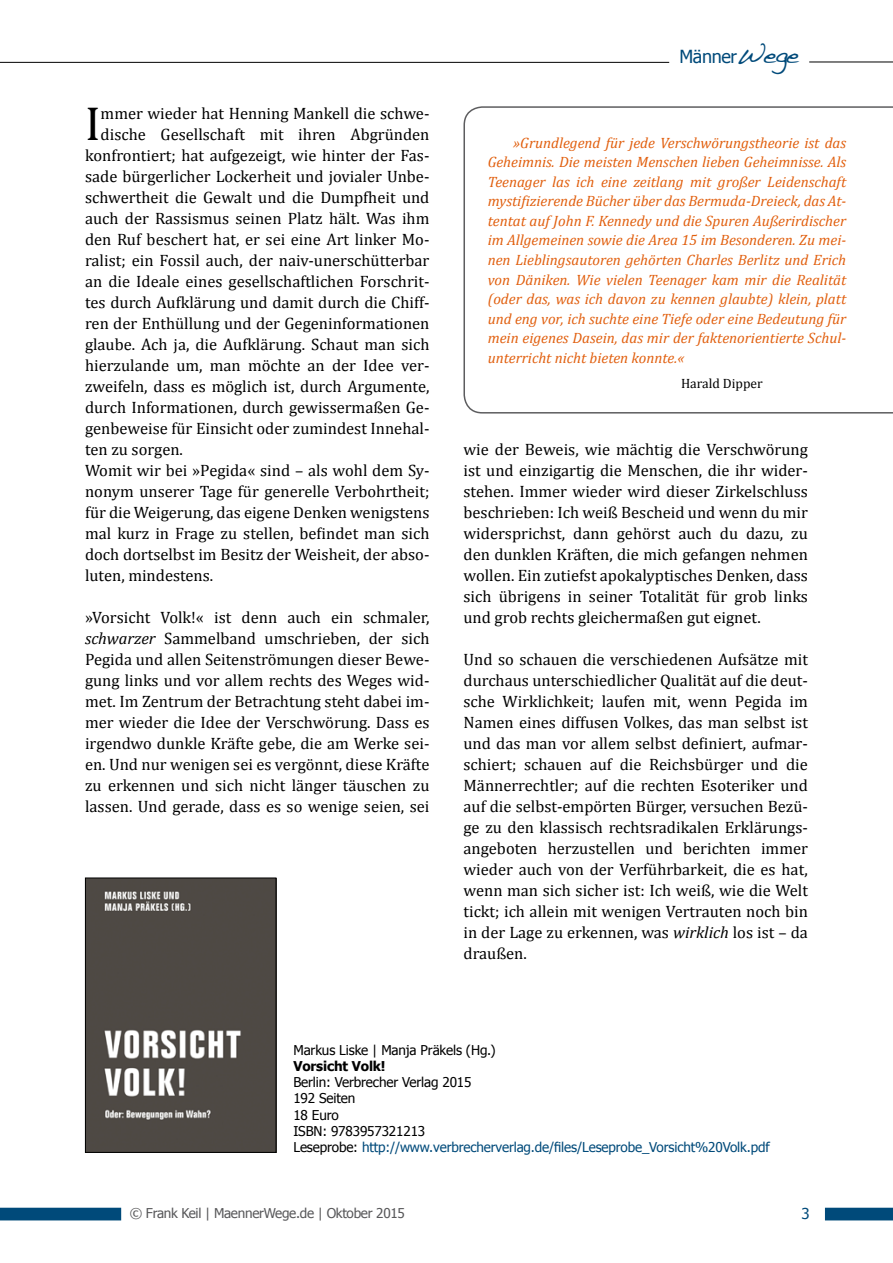
<style>
.page{position:relative;width:893px;height:1263px;background:#fff}
.page>*{position:absolute;margin:0;border:0;box-sizing:border-box;transform-origin:0 0}
.Lauftext_Cambria{font:48px "Cambria";color:#000}
.t1{font:18px "Tahoma";letter-spacing:-.02em;color:#004a7a}
.Lauftext_Cambria-2{font:16.5px/21px "Cambria";color:#000;text-align:justify}
.Lauftext_Cambria-3{font:italic 15px/19.5px "Cambria";color:#e15f0e;text-align:justify}
.t2{font:15px "Tahoma";color:#004a7a}
.t3{font:13.5px "Tahoma";letter-spacing:-.01em;color:#000}
.t4{font:13.5px "Tahoma";letter-spacing:-.01em;color:#004a7a}
.t5{font:13.5px "Tahoma";letter-spacing:-.02em;color:#58585a}
.t6{font:700 13.5px "Tahoma";letter-spacing:-.01em;color:#000}
.Lauftext_Cambria-4{font:13.5px "Cambria";color:#000}
.s1{font-style:italic}
.s2{font-family:"Handwriting Dakota";font-size:27px}
.s3{color:#000}
</style>
<div class="page">
<svg style="left:0;top:1208px;width:121px;height:12px"></svg>
<svg style="left:825px;top:1208px;width:68px;height:12px"></svg>
<hr style="left:809px;top:62px;width:84px;height:1px;background:#000">
<hr style="left:0;top:62px;width:669px;height:1px;background:#000">
<img style="left:87px;top:880px;width:187px;height:271px">
<div style="left:85px;top:878px;width:191px;height:275px;border:1px solid #000"></div>
<svg style="left:463px;top:106px;width:430px;height:308px"></svg>
<p class="Lauftext_Cambria" style="left:85px;top:95px;width:17px">I</p>
<p class="Lauftext_Cambria-2" style="left:101px;top:103px;width:330px">mmer wieder hat Henning Mankell die schwe-</p>
<p class="Lauftext_Cambria-2" style="left:101px;top:124px;width:330px">dische Gesellschaft mit ihren Abgründen</p>
<p class="Lauftext_Cambria-2" style="left:85px;top:145px;width:346px">konfrontiert; hat aufgezeigt, wie hinter der Fas-</p>
<p class="Lauftext_Cambria-2" style="left:85px;top:166px;width:346px">sade bürgerlicher Lockerheit und jovialer Unbe-</p>
<p class="Lauftext_Cambria-2" style="left:85px;top:187px;width:346px">schwertheit die Gewalt und die Dumpfheit und</p>
<p class="Lauftext_Cambria-2" style="left:85px;top:208px;width:346px">auch der Rassismus seinen Platz hält. Was ihm</p>
<p class="Lauftext_Cambria-2" style="left:85px;top:229px;width:346px">den Ruf beschert hat, er sei eine Art linker Mo-</p>
<p class="Lauftext_Cambria-2" style="left:85px;top:250px;width:346px">ralist; ein Fossil auch, der naiv-unerschütterbar</p>
<p class="Lauftext_Cambria-2" style="left:85px;top:271px;width:346px">an die Ideale eines gesellschaftlichen Forschrit-</p>
<p class="Lauftext_Cambria-2" style="left:85px;top:292px;width:346px">tes durch Aufklärung und damit durch die Chiff-</p>
<p class="Lauftext_Cambria-2" style="left:85px;top:313px;width:346px">ren der Enthüllung und der Gegeninformationen</p>
<p class="Lauftext_Cambria-2" style="left:85px;top:334px;width:346px">glaube. Ach ja, die Aufklärung. Schaut man sich</p>
<p class="Lauftext_Cambria-2" style="left:85px;top:355px;width:346px">hierzulande um, man möchte an der Idee ver-</p>
<p class="Lauftext_Cambria-2" style="left:85px;top:376px;width:346px">zweifeln, dass es möglich ist, durch Argumente,</p>
<p class="Lauftext_Cambria-2" style="left:85px;top:397px;width:346px">durch Informationen, durch gewissermaßen Ge-</p>
<p class="Lauftext_Cambria-2" style="left:85px;top:418px;width:346px">genbeweise für Einsicht oder zumindest Innehal-</p>
<p class="Lauftext_Cambria-2" style="left:85px;top:439px;width:99px">ten zu sorgen.</p>
<p class="Lauftext_Cambria-2" style="left:85px;top:460px;width:346px">Womit wir bei »Pegida« sind – als wohl dem Sy&shy;nonym unserer Tage für generelle Verbohrtheit; für die Weigerung, das eigene Denken wenigstens mal kurz in Frage zu stellen, befindet man sich doch dortselbst im Besitz der Weisheit, der abso&shy;luten, mindestens.</p>
<p class="Lauftext_Cambria-2" style="left:85px;top:607px;width:346px">»Vorsicht Volk!« ist denn auch ein schmaler, <span class="s1">schwarzer</span> Sammelband umschrieben, der sich Pegida und allen Seitenströmungen dieser Bewe&shy;gung links und vor allem rechts des Weges wid&shy;met. Im Zentrum der Betrachtung steht dabei im&shy;mer wieder die Idee der Verschwörung. Dass es irgendwo dunkle Kräfte gebe, die am Werke sei&shy;en. Und nur wenigen sei es vergönnt, diese Kräfte zu erkennen und sich nicht länger täuschen zu lassen. Und gerade, dass es so wenige seien, sei</p>
<p class="t1" style="left:679px;top:45px;width:121px">Männer<span class="s2">Wege</span></p>
<p class="Lauftext_Cambria-3" style="left:488px;top:133px;width:360px;text-indent:26px">»Grundlegend für jede Verschwörungstheorie ist das Geheimnis. Die meisten Menschen lieben Geheimnisse. Als Teenager las ich eine zeitlang mit großer Leidenschaft mystifizierende Bücher über das Bermuda-Dreieck, das At&shy;tentat auf John F. Kennedy und die Spuren Außerirdischer im Allgemeinen sowie die Area 15 im Besonderen. Zu mei&shy;nen Lieblingsautoren gehörten Charles Berlitz und Erich von Däniken. Wie vielen Teenager kam mir die Realität (oder das, was ich davon zu kennen glaubte) klein, platt und eng vor, ich suchte eine Tiefe oder eine Bedeutung für mein eigenes Dasein, das mir der faktenorientierte Schul&shy;unterricht nicht bieten konnte.«</p>
<p class="Lauftext_Cambria-4" style="left:681px;top:375px;width:83px">Harald Dipper</p>
<p class="Lauftext_Cambria-2" style="left:463px;top:439px;width:346px">wie der Beweis, wie mächtig die Verschwörung ist und einzigartig die Menschen, die ihr wider&shy;stehen. Immer wieder wird dieser Zirkelschluss beschrieben: Ich weiß Bescheid und wenn du mir widersprichst, dann gehörst auch du dazu, zu den dunklen Kräften, die mich gefangen nehmen wollen. Ein zutiefst apokalyptisches Denken, dass sich übrigens in seiner Totalität für grob links und grob rechts gleichermaßen gut eignet.</p>
<p class="Lauftext_Cambria-2" style="left:463px;top:649px;width:346px">Und so schauen die verschiedenen Aufsätze mit durchaus unterschiedlicher Qualität auf die deut&shy;sche Wirklichkeit; laufen mit, wenn Pegida im Namen eines diffusen Volkes, das man selbst ist und das man vor allem selbst definiert, aufmar&shy;schiert; schauen auf die Reichsbürger und die Männerrechtler; auf die rechten Esoteriker und auf die selbst-empörten Bürger, versuchen Bezü&shy;ge zu den klassisch rechtsradikalen Erklärungs&shy;angeboten herzustellen und berichten immer wieder auch von der Verführbarkeit, die es hat, wenn man sich sicher ist: Ich weiß, wie die Welt tickt; ich allein mit wenigen Vertrauten noch bin in der Lage zu erkennen, was <span class="s1">wirklich</span> los ist – da draußen.</p>
<p class="t3" style="left:293px;top:1041px;width:204px">Markus Liske | Manja Präkels (Hg.)</p>
<p class="t6" style="left:293px;top:1057px;width:94px">Vorsicht Volk!</p>
<p class="t3" style="left:293px;top:1074px;width:180px">Berlin: Verbrecher Verlag 2015</p>
<p class="t3" style="left:293px;top:1090px;width:64px">192 Seiten</p>
<p class="t3" style="left:293px;top:1106px;width:47px">18 Euro</p>
<p class="t3" style="left:293px;top:1122px;width:133px">ISBN: 9783957321213</p>
<p class="t4" style="left:293px;top:1138px;width:478px"><span class="s3">Leseprobe:</span> http://www.verbrecherverlag.de/files/Leseprobe_Vorsicht%20Volk.pdf</p>
<p class="t5" style="left:130px;top:1204px;width:277px">© Frank Keil | MaennerWege.de | Oktober 2015</p>
<p class="t2" style="left:801px;top:1204px;width:10px">3</p>
</div>
